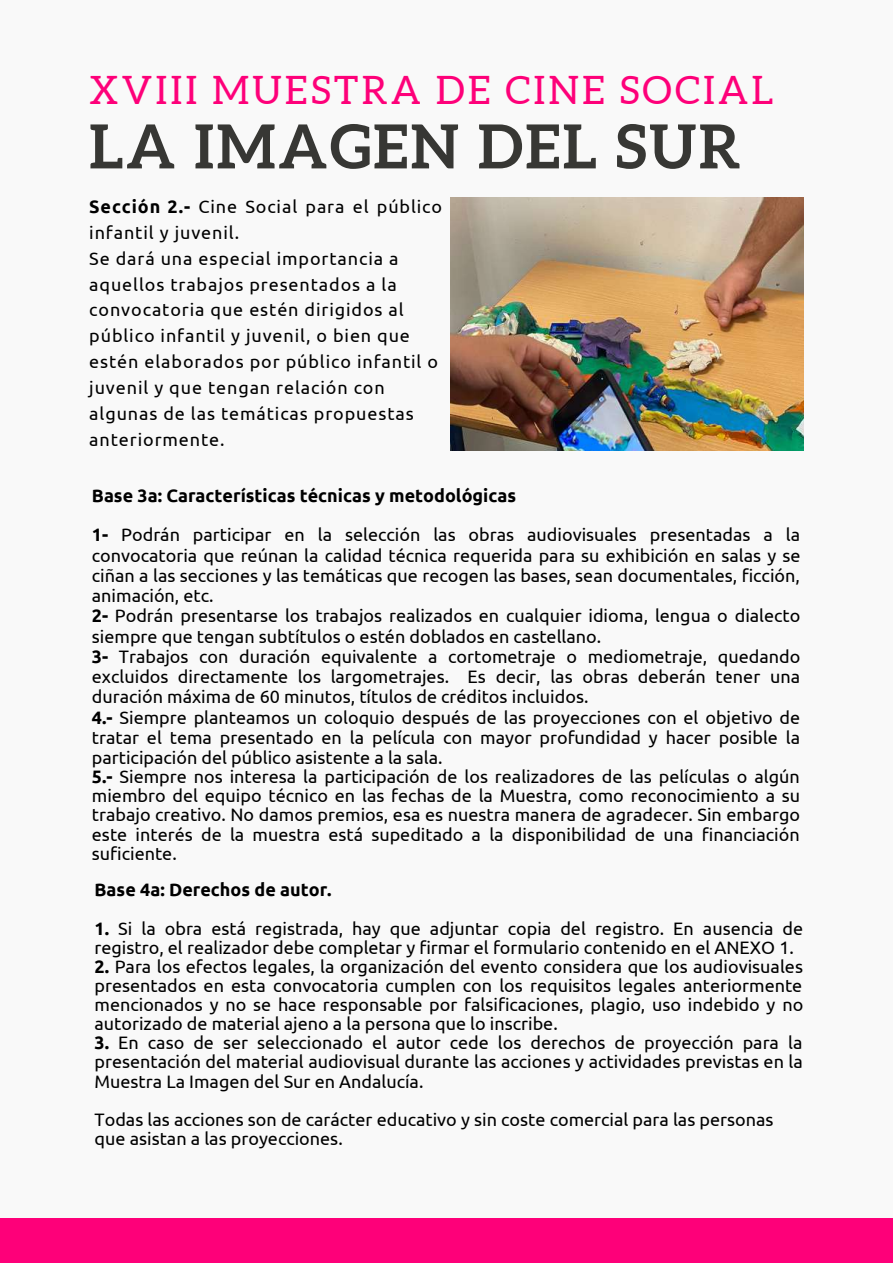
<style>
.page{position:relative;width:893px;height:1264px;background:#fff}
.page>*{position:absolute;margin:0;border:0;box-sizing:border-box;transform-origin:0 0}
.t1{font:700 60.75px "Aleo";letter-spacing:.04em;color:#373734}
.t2{font:39.15px "Aleo";letter-spacing:.08em;color:#fe0079}
.t3{font:18px/19.8px "Ubuntu";color:#000}
.t4{font:18px/25.8px "Ubuntu";letter-spacing:.05em;color:#000}
.t5{font:700 18px "Ubuntu";color:#000}
.s1{font-weight:700}
</style>
<div class="page">
<div style="left:0;top:0;width:892px;height:1262px;background:#f9f9f9"></div>
<img style="left:451px;top:197px;width:352px;height:253px">
<div style="left:0;top:1217px;width:892px;height:45px;background:#fe0079"></div>
<h2 class="t2" style="left:89px;top:68px;width:686px">XVIII MUESTRA DE CINE SOCIAL</h2>
<h1 class="t1" style="left:89px;top:111px;width:652px">LA IMAGEN DEL SUR</h1>
<p class="t4" style="left:89px;top:193px;width:354px"><span class="s1">Sección 2.-</span> Cine Social para el público infantil y juvenil.<br>Se dará una especial importancia a aquellos trabajos presentados a la convocatoria que estén dirigidos al público infantil y juvenil, o bien que estén elaborados por público infantil o juvenil y que tengan relación con algunas de las temáticas propuestas anteriormente.</p>
<p class="t3" style="left:92px;top:475px;width:709px;line-height:39.3px"><span class="s1">Base 3a: Características técnicas y metodológicas<br>1-</span> Podrán participar en la selección las obras audiovisuales presentadas a la</p>
<p class="t3" style="left:92px;top:545px;width:710px">convocatoria que reúnan la calidad técnica requerida para su exhibición en salas y se ciñan a las secciones y las temáticas que recogen las bases, sean documentales, ficción, animación, etc.<br><span class="s1">2-</span> Podrán presentarse los trabajos realizados en cualquier idioma, lengua o dialecto siempre que tengan subtítulos o estén doblados en castellano.<br><span class="s1">3-</span> Trabajos con duración equivalente a cortometraje o mediometraje, quedando excluidos directamente los largometrajes. Es decir, las obras deberán tener una duración máxima de 60 minutos, títulos de créditos incluidos.<br><span class="s1">4.-</span> Siempre planteamos un coloquio después de las proyecciones con el objetivo de tratar el tema presentado en la película con mayor profundidad y hacer posible la participación del público asistente a la sala.<br><span class="s1">5.-</span> Siempre nos interesa la participación de los realizadores de las películas o algún miembro del equipo técnico en las fechas de la Muestra, como reconocimiento a su trabajo creativo. No damos premios, esa es nuestra manera de agradecer. Sin embargo este interés de la muestra está supeditado a la disponibilidad de una financiación suficiente.</p>
<p class="t5" style="left:95px;top:879px;width:239px">Base 4a: Derechos de autor.</p>
<p class="t3" style="left:95px;top:918px;width:710px;line-height:19px"><span class="s1">1.</span> Si la obra está registrada, hay que adjuntar copia del registro. En ausencia de registro, el realizador debe completar y firmar el formulario contenido en el ANEXO 1.</p>
<p class="t3" style="left:95px;top:956px;width:710px;line-height:19px;text-align:justify"><span class="s1">2.</span> Para los efectos legales, la organización del evento considera que los audiovisuales presentados en esta convocatoria cumplen con los requisitos legales anteriormente mencionados y no se hace responsable por falsificaciones, plagio, uso indebido y no autorizado de material ajeno a la persona que lo inscribe.</p>
<p class="t3" style="left:95px;top:1033px;width:709px;line-height:19px;text-align:justify"><span class="s1">3.</span> En caso de ser seleccionado el autor cede los derechos de proyección para la presentación del material audiovisual durante las acciones y actividades previstas en la Muestra La Imagen del Sur en Andalucía.</p>
<p class="t3" style="left:95px;top:1109px;width:680px;line-height:19px">Todas las acciones son de carácter educativo y sin coste comercial para las personas que asistan a las proyecciones.</p>
</div>
